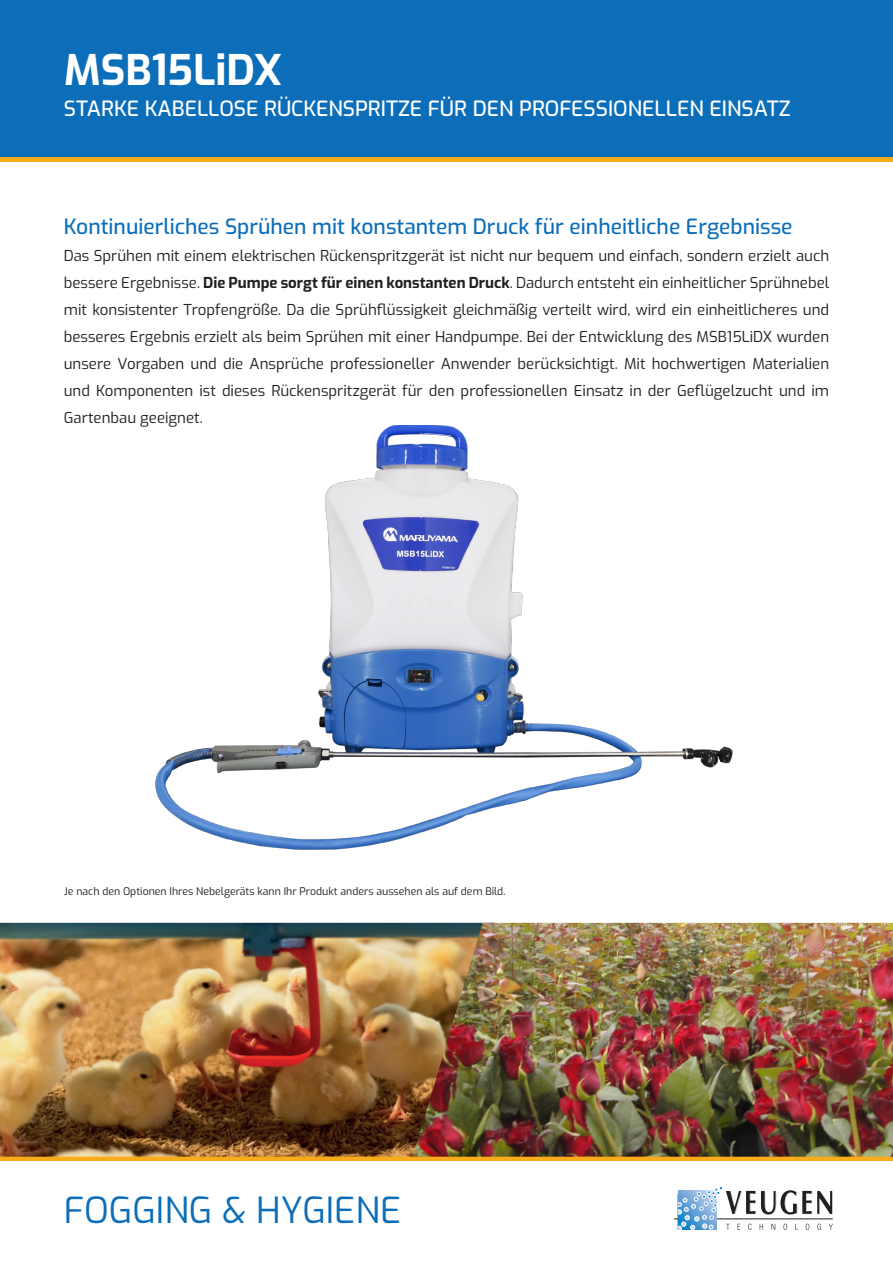
<style>
.page{position:relative;width:893px;height:1263px;background:#fff}
.page>*{position:absolute;margin:0;border:0;box-sizing:border-box;transform-origin:0 0}
.t1{font:700 42px "Exo";color:#fff}
.Folder_kop{font:36px "Exo";color:#0c6eb8}
.t2{font:500 21px "Exo";color:#0c6eb8}
.t3{font:500 21px "Exo";color:#fff}
.t4{font:15px/27px "Exo";color:#231f20;text-align:justify}
.t5{font:10.5px "Exo";color:#231f20}
.s1{font-weight:700}
</style>
<div class="page">
<div style="left:0;top:0;width:893px;height:157px;background:#0c6eb8"></div>
<div style="left:0;top:157px;width:893px;height:5px;background:#faab1a"></div>
<hr style="left:674px;top:1218px;width:159px;height:1px;background:#231f20">
<svg style="left:677px;top:1186px;width:156px;height:44px"></svg>
<hr style="left:0;top:1157px;width:893px;height:4px;background:#faab1a">
<img style="left:0;top:923px;width:413px;height:234px">
<img style="left:413px;top:923px;width:480px;height:234px">
<img style="left:155px;top:425px;width:578px;height:425px">
<p class="t1" style="left:64px;top:38px;width:220px">MSB15LiDX</p>
<p class="t3" style="left:64px;top:93px;width:728px">STARKE KABELLOSE RÜCKENSPRITZE FÜR DEN PROFESSIONELLEN EINSATZ</p>
<p class="t2" style="left:64px;top:210px;width:730px">Kontinuierliches Sprühen mit konstantem Druck für einheitliche Ergebnisse</p>
<p class="t4" style="left:64px;top:241px;width:767px">Das Sprühen mit einem elektrischen Rückenspritzgerät ist nicht nur bequem und einfach, sondern erzielt auch bessere Ergebnisse. <span class="s1">Die Pumpe sorgt für einen konstanten Druck</span>. Dadurch entsteht ein einheitlicher Sprühnebel mit konsistenter Tropfengröße. Da die Sprühflüssigkeit gleichmäßig verteilt wird, wird ein einheitlicheres und besseres Ergebnis erzielt als beim Sprühen mit einer Handpumpe. Bei der Entwicklung des MSB15LiDX wurden unsere Vorgaben und die Ansprüche professioneller Anwender berücksichtigt. Mit hochwertigen Materialien und Komponenten ist dieses Rückenspritzgerät für den professionellen Einsatz in der Geflügelzucht und im Gartenbau geeignet.</p>
<p class="t5" style="left:64px;top:883px;width:443px">Je nach den Optionen Ihres Nebelgeräts kann Ihr Produkt anders aussehen als auf dem Bild.</p>
<p class="Folder_kop" style="left:64px;top:1183px;width:339px">FOGGING &amp; HYGIENE</p>
</div>
